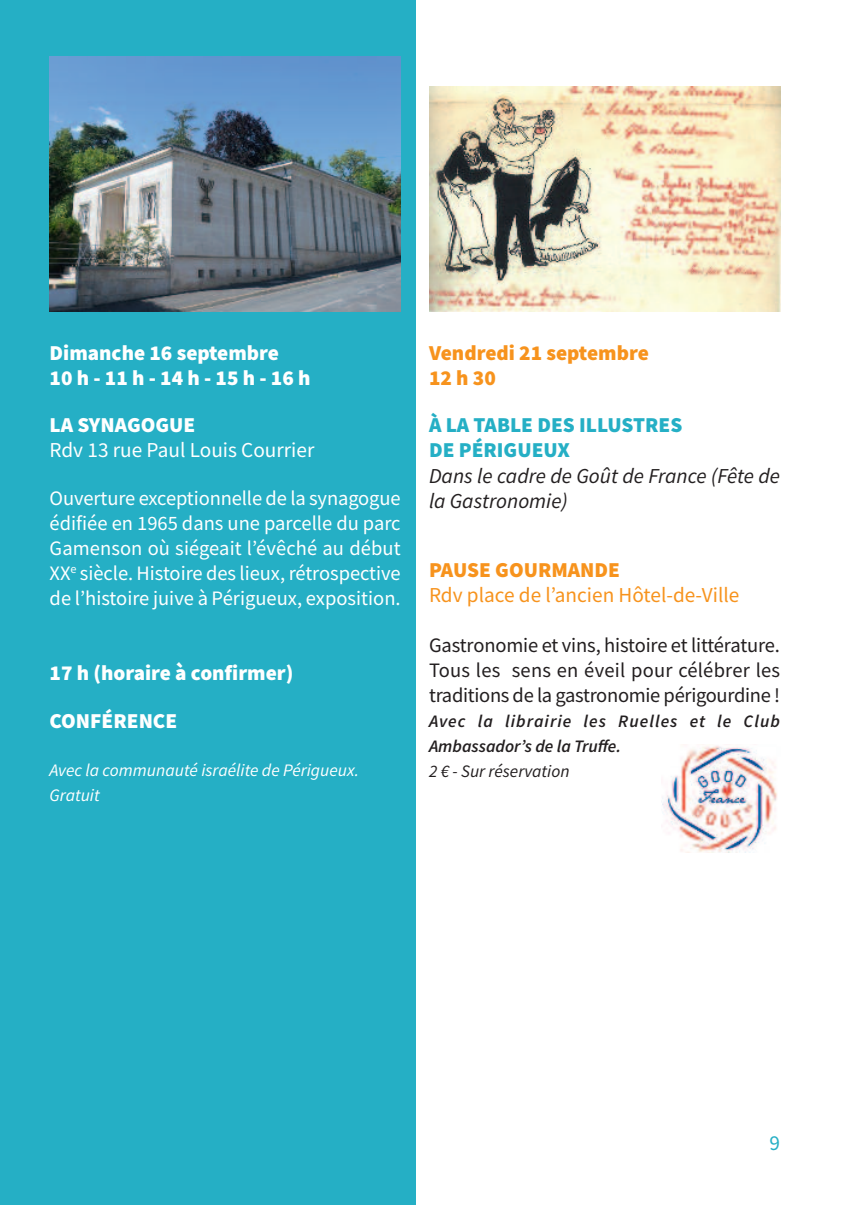
<style>
.page{position:relative;width:851px;height:1205px;background:#fff}
.page>*{position:absolute;margin:0;border:0;box-sizing:border-box;transform-origin:0 0}
.t1{font:900 21.25px/25px "Source Sans Pro";color:#fff}
.t2{font:italic 21.25px/25.5px "Source Sans Pro";color:#231f20}
.t3{font:900 21.25px/25px "Source Sans Pro";color:#f7931d}
.t4{font:21.25px "Source Sans Pro";color:#f7931d}
.t5{font:900 21.25px/25px "Source Sans Pro";color:#25afc5}
.t6{font:21.25px "Source Sans Pro";color:#fff}
.t7{font:21.25px "Source Sans Pro";color:#25afc5}
.t8{font:20.5px/25px "Source Sans Pro";color:#fff;text-align:justify}
.t9{font:20.5px/25px "Source Sans Pro";letter-spacing:-.015em;color:#231f20;text-align:justify}
.t10{font:italic 600 17.5px/25px "Source Sans Pro";letter-spacing:.06em;color:#231f20}
.t11{font:italic 17.5px/25px "Source Sans Pro";color:#fff}
.t12{font:italic 17.5px "Source Sans Pro";color:#231f20}
</style>
<div class="page">
<div style="left:0;top:0;width:415px;height:1205px;background:#25afc5"></div>
<img style="left:429px;top:87px;width:351px;height:225px">
<img style="left:50px;top:57px;width:350px;height:255px">
<img style="left:662px;top:745px;width:115px;height:108px">
<p class="t1" style="left:50px;top:342px;width:262px">Dimanche 16 septembre<br>10h-11h-14h-15h-16h</p>
<p class="t1" style="left:50px;top:414px;width:147px">LA SYNAGOGUE</p>
<p class="t6" style="left:50px;top:442px;width:266px">Rdv 13 rue Paul Louis Courrier</p>
<p class="t8" style="left:50px;top:487px;width:352px">Ouverture exceptionnelle de la synagogue édifiée en 1965 dans une parcelle du parc Gamenson où siégeait l’évêché au début XX<sup>e</sup> siècle. Histoire des lieux, rétrospective de l’histoire juive à Périgueux, exposition.</p>
<p class="t1" style="left:50px;top:662px;width:245px">17 h (horaire à confirmer)</p>
<p class="t1" style="left:50px;top:710px;width:129px">CONFÉRENCE</p>
<p class="t11" style="left:50px;top:759px;width:311px">Avec la communauté israélite de Périgueux.<br>Gratuit</p>
<p class="t3" style="left:429px;top:342px;width:221px">Vendredi 21 septembre<br>12h30</p>
<p class="t5" style="left:429px;top:414px;width:255px">À LA TABLE DES ILLUSTRES<br>DE PÉRIGUEUX</p>
<p class="t2" style="left:429px;top:465px;width:352px">Dans le cadre de Goût de France (Fête de la Gastronomie)</p>
<p class="t3" style="left:429px;top:559px;width:192px">PAUSE GOURMANDE</p>
<p class="t4" style="left:429px;top:587px;width:312px">Rdv place de l’ancien Hôtel-de-Ville</p>
<p class="t9" style="left:429px;top:634px;width:352px">Gastronomie et vins, histoire et littérature.<br>Tous les sens en éveil pour célébrer les traditions de la gastronomie périgourdine !</p>
<p class="t10" style="left:429px;top:710px;width:352px">Avec la librairie les Ruelles et le Club<br>Ambassador’s de la Truffe.</p>
<p class="t12" style="left:429px;top:765px;width:142px">2 € - Sur réservation</p>
<p class="t7" style="left:769px;top:1135px;width:12px">9</p>
</div>
